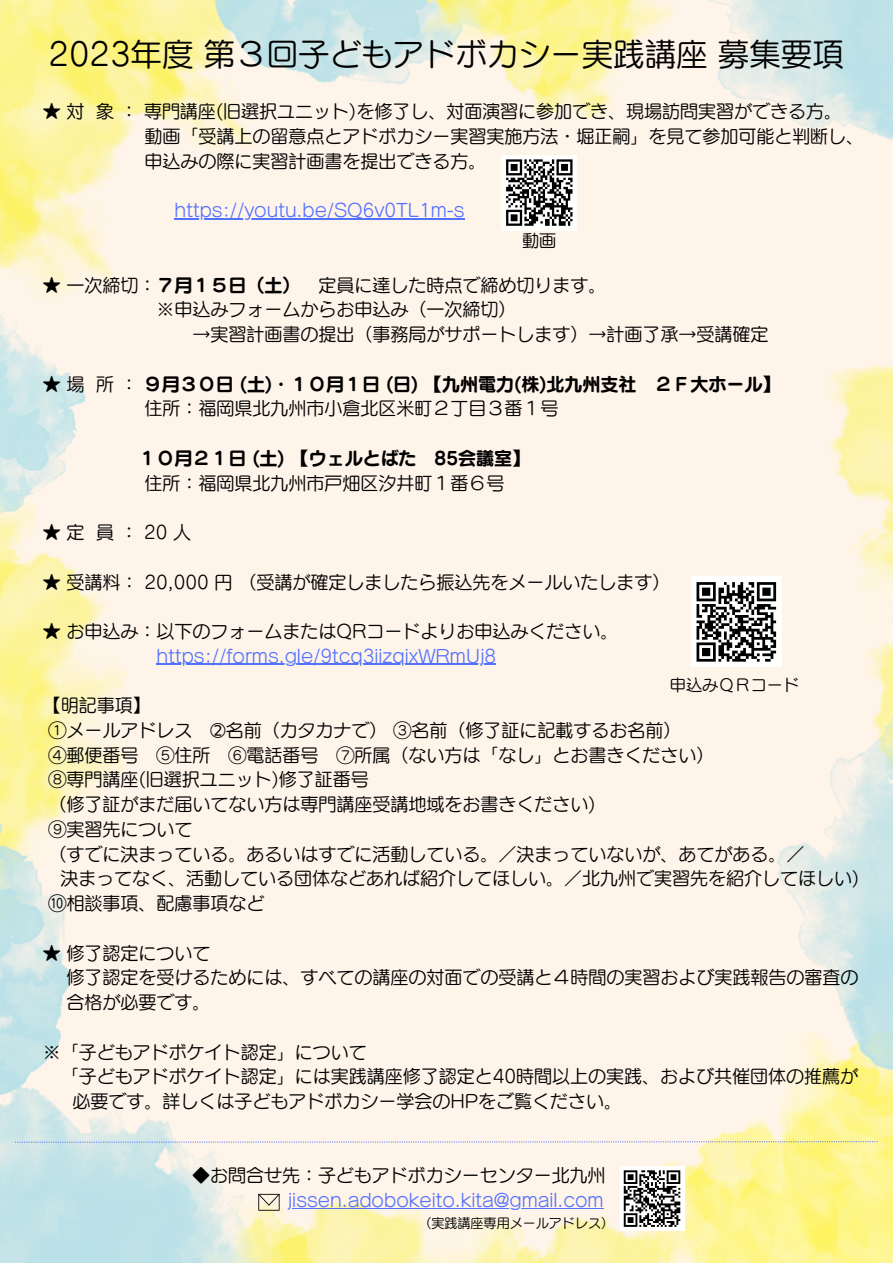
<style>
.page{position:relative;width:893px;height:1264px;background:#fff}
.page>*{position:absolute;margin:0;border:0;box-sizing:border-box;transform-origin:0 0}
.t1{font:31.5px "Canva G Maru Go Pro M";color:#000}
.t2{font:18px "Canva G Maru Go Pro M";color:#000}
.t3{font:18px "Canva G Maru Go Pro M";color:#5271ff}
.t4{font:18px "Canva G Maru Go Pro B";color:#000}
.t5{font:17.1px "Canva G Maru Go Pro M";color:#000}
.t6{font:16.2px "Canva G Maru Go Pro M";color:#000}
.t7{font:13.05px "Canva G Maru Go Pro M";color:#000}
.s1{font-family:"Canva G Maru Go Pro B"}
.s2{font-family:"Canva G Maru Go Pro M"}
.s3{font-family:"DejaVu Sans"}
</style>
<div class="page">
<div style="left:0;top:0;width:892px;height:1262px;background:#fff4e9"></div>
<img style="left:0;top:0;width:175px;height:285px">
<img style="left:717px;top:43px;width:175px;height:596px">
<img style="left:0;top:285px;width:86px;height:124px">
<img style="left:0;top:409px;width:179px;height:325px">
<img style="left:0;top:734px;width:127px;height:258px">
<img style="left:777px;top:639px;width:115px;height:353px">
<img style="left:87px;top:0;width:284px;height:167px">
<img style="left:371px;top:0;width:305px;height:119px">
<img style="left:0;top:992px;width:892px;height:270px">
<svg style="left:15px;top:1141px;width:862px;height:1px"></svg>
<hr style="left:175px;top:218px;width:289px;height:2px;background:#5271ff">
<hr style="left:157px;top:664px;width:339px;height:1px;background:#5271ff">
<div style="left:619px;top:1166px;width:65px;height:64px;background:#fff"></div>
<svg style="left:623px;top:1170px;width:58px;height:57px"></svg>
<div style="left:691px;top:576px;width:90px;height:91px;background:#fff"></div>
<svg style="left:696px;top:582px;width:81px;height:80px"></svg>
<div style="left:501px;top:155px;width:76px;height:75px;background:#fff"></div>
<svg style="left:506px;top:159px;width:67px;height:67px"></svg>
<hr style="left:288px;top:1207px;width:315px;height:1px;background:#5271ff">
<svg style="left:258px;top:1193px;width:21px;height:17px"></svg>
<p class="t1" style="left:49px;top:38px;width:796px">2023年度第３回子どもアドボカシー実践講座募集要項</p>
<p class="t2" style="left:43px;top:103px;width:800px">★ 対 象：専門講座(旧選択ユニット)を修了し、対面演習に参加でき、現場訪問実習ができる方。</p>
<p class="t2" style="left:144px;top:127px;width:721px">動画「受講上の留意点とアドボカシー実習実施方法・堀正嗣」を見て参加可能と判断し、</p>
<p class="t2" style="left:144px;top:152px;width:343px">申込みの際に実習計画書を提出できる方。</p>
<p class="t3" style="left:175px;top:201px;width:291px">https://youtu.be/SQ6v0TL1m-s</p>
<p class="t5" style="left:522px;top:232px;width:36px">動画</p>
<p class="t2" style="left:43px;top:276px;width:565px">★ 一次締切：<span class="s1">７月１５日（土）</span> 定員に達した時点で締め切ります。</p>
<p class="t2" style="left:157px;top:300px;width:361px">※申込みフォームからお申込み（一次締切）</p>
<p class="t2" style="left:192px;top:325px;width:577px">→実習計画書の提出（事務局がサポートします）→計画了承→受講確定</p>
<p class="t4" style="left:43px;top:375px;width:739px"><span class="s2">★ 場 所：</span>９月３０日 (土)・１０月１日 (日) 【九州電力(株)北九州支社 ２Ｆ大ホール】</p>
<p class="t2" style="left:144px;top:399px;width:415px">住所：福岡県北九州市小倉北区米町２丁目３番１号</p>
<p class="t4" style="left:139px;top:449px;width:393px">１０月２１日 (土) 【ウェルとばた 85会議室】</p>
<p class="t2" style="left:144px;top:473px;width:361px">住所：福岡県北九州市戸畑区汐井町１番６号</p>
<p class="t2" style="left:43px;top:523px;width:148px">★定 員：20人</p>
<p class="t2" style="left:43px;top:572px;width:629px">★ 受講料： 20,000 円（受講が確定しましたら振込先をメールいたします）</p>
<p class="t2" style="left:43px;top:622px;width:577px">★ お申込み：以下のフォームまたはQRコードよりお申込みください。</p>
<p class="t3" style="left:157px;top:647px;width:341px">https://forms.gle/9tcq3iizqixWRmUj8</p>
<p class="t2" style="left:43px;top:696px;width:109px">【明記事項】</p>
<p class="t2" style="left:49px;top:721px;width:634px">①メールアドレス <span class="s3">➁</span>名前（カタカナで） ③名前（修了証に記載するお名前）</p>
<p class="t2" style="left:49px;top:745px;width:667px">④郵便番号 ⑤住所 ⑥電話番号 ⑦所属（ない方は「なし」とお書きください）</p>
<p class="t2" style="left:49px;top:770px;width:322px">⑧専門講座(旧選択ユニット)修了証番号</p>
<p class="t2" style="left:49px;top:795px;width:548px">（修了証がまだ届いてない方は専門講座受講地域をお書きください)</p>
<p class="t2" style="left:49px;top:820px;width:145px">⑨実習先について</p>
<p class="t2" style="left:49px;top:844px;width:757px">（すでに決まっている。あるいはすでに活動している。／決まっていないが、あてがある。／</p>
<p class="t2" style="left:60px;top:869px;width:800px">決まってなく、活動している団体などあれば紹介してほしい。／北九州で実習先を紹介してほしい)</p>
<p class="t2" style="left:49px;top:894px;width:217px">⑩相談事項、配慮事項など</p>
<p class="t2" style="left:43px;top:943px;width:169px">★ 修了認定について</p>
<p class="t2" style="left:67px;top:968px;width:793px">修了認定を受けるためには、すべての講座の対面での受講と４時間の実習および実践報告の審査の</p>
<p class="t2" style="left:67px;top:993px;width:145px">合格が必要です。</p>
<p class="t2" style="left:43px;top:1042px;width:325px">※「子どもアドボケイト認定」について</p>
<p class="t2" style="left:61px;top:1067px;width:798px">「子どもアドボケイト認定」には実践講座修了認定と40時間以上の実践、および共催団体の推薦が</p>
<p class="t2" style="left:72px;top:1092px;width:551px">必要です。詳しくは子どもアドボカシー学会のHPをご覧ください。</p>
<p class="t6" style="left:669px;top:676px;width:131px">申込みＱＲコード</p>
<p class="t2" style="left:192px;top:1166px;width:415px">◆お問合せ先：子どもアドボカシーセンター北九州</p>
<p class="t3" style="left:288px;top:1191px;width:317px">jissen.adobokeito.kita@gmail.com</p>
<p class="t7" style="left:418px;top:1216px;width:197px">（実践講座専用メールアドレス）</p>
</div>
